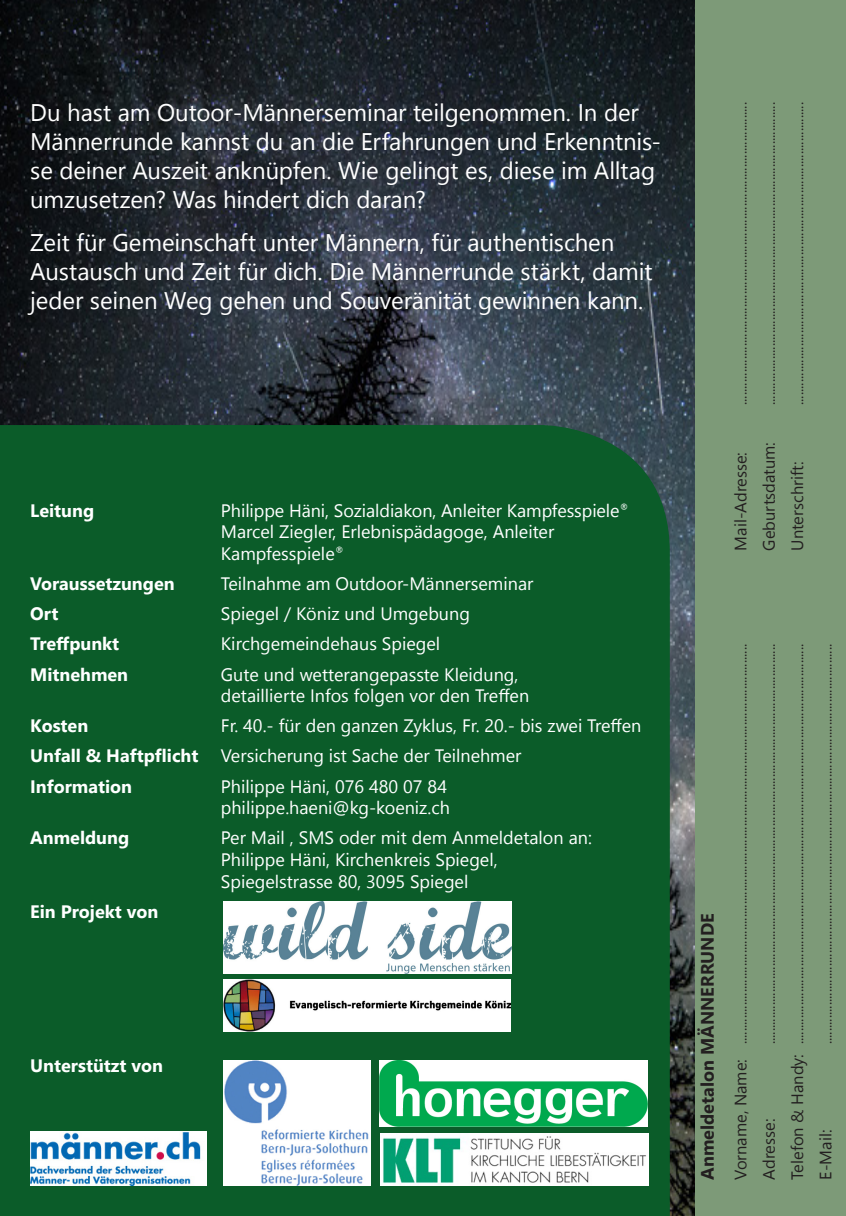
<style>
.page{position:relative;width:846px;height:1216px;background:#fff}
.page>*{position:absolute;margin:0;border:0;box-sizing:border-box;transform-origin:0 0}
.t1{font:24px/28.8px "Segoe UI";letter-spacing:-.005em;color:#fff}
.t2{font:18px/21.6px "Segoe UI";color:#fff}
.t3{font:700 18px "Segoe UI";color:#fff}
.t4{font:700 18px "Segoe UI";color:#231f20}
.t5{font:16.5px "Segoe UI";color:#231f20}
.t6{font:15px "Segoe UI";color:#231f20}
.s1{font-weight:700}
.s2{font-size:16.5px}
</style>
<div class="page">
<img style="left:0;top:0;width:695px;height:1215px">
<div style="left:695px;top:0;width:150px;height:1215px;background:#7d9a78"></div>
<div style="left:0;top:425px;width:669px;height:790px;background:#0b5c29"></div>
<img style="left:223px;top:1060px;width:147px;height:125px">
<img style="left:30px;top:1131px;width:176px;height:54px">
<img style="left:380px;top:1133px;width:268px;height:52px">
<img style="left:223px;top:901px;width:288px;height:72px">
<img style="left:223px;top:979px;width:287px;height:52px">
<img style="left:379px;top:1060px;width:268px;height:65px">
<p class="t1" style="left:30px;top:98px;width:632px">Du hast am Outoor-Männerseminar teilgenommen. In der Männerrunde kannst du an die Erfahrungen und Erkenntnis&shy;se deiner Auszeit anknüpfen. Wie gelingt es, diese im Alltag umzusetzen? Was hindert dich daran?</p>
<p class="t1" style="left:30px;top:227px;width:623px">Zeit für Gemeinschaft unter Männern, für authentischen<br>Austausch und Zeit für dich. Die Männerrunde stärkt, damit jeder seinen Weg gehen und Souveränität gewinnen kann.</p>
<p class="t3" style="left:30px;top:496px;width:65px">Leitung</p>
<p class="t2" style="left:221px;top:499px;width:409px">Philippe Häni, Sozialdiakon, Anleiter Kampfesspiele<sup>®<br></sup>Marcel Ziegler, Erlebnispädagoge, Anleiter</p>
<p class="t2" style="left:221px;top:542px;width:125px">Kampfesspiele<sup>®</sup></p>
<p class="t3" style="left:30px;top:569px;width:146px">Voraussetzungen</p>
<p class="t2" style="left:221px;top:572px;width:314px">Teilnahme am Outdoor-Männerseminar</p>
<p class="t3" style="left:30px;top:599px;width:30px">Ort</p>
<p class="t2" style="left:221px;top:602px;width:250px">Spiegel / Köniz und Umgebung</p>
<p class="t3" style="left:30px;top:629px;width:91px">Treffpunkt</p>
<p class="t2" style="left:221px;top:633px;width:221px">Kirchgemeindehaus Spiegel</p>
<p class="t3" style="left:30px;top:659px;width:99px">Mitnehmen</p>
<p class="t2" style="left:221px;top:663px;width:310px">Gute und wetterangepasste Kleidung, detaillierte Infos folgen vor den Treffen</p>
<p class="t3" style="left:30px;top:711px;width:59px">Kosten</p>
<p class="t2" style="left:221px;top:714px;width:422px">Fr. 40.- für den ganzen Zyklus, Fr. 20.- bis zwei Treffen</p>
<p class="t2" style="left:30px;top:744px;width:492px"><span class="s1">Unfall &amp; Haftpflicht</span> Versicherung ist Sache der Teilnehmer</p>
<p class="t3" style="left:30px;top:771px;width:103px">Information</p>
<p class="t2" style="left:221px;top:775px;width:227px">Philippe Häni, 076 480 07 84</p>
<p class="t2" style="left:221px;top:796px;width:230px">philippe.haeni@kg-koeniz.ch</p>
<p class="t3" style="left:30px;top:823px;width:100px">Anmeldung</p>
<p class="t2" style="left:221px;top:826px;width:372px">Per Mail , SMS oder mit dem Anmeldetalon an:<br>Philippe Häni, Kirchenkreis Spiegel,</p>
<p class="t2" style="left:221px;top:869px;width:249px">Spiegelstrasse 80, 3095 Spiegel</p>
<p class="t3" style="left:30px;top:896px;width:129px">Ein Projekt von</p>
<p class="t3" style="left:30px;top:1050px;width:134px">Unterstützt von</p>
<p class="t6" style="left:728px;top:405px;width:304px;rotate:-90deg">.............................................................................................</p>
<p class="t5" style="left:727px;top:550px;width:100px;rotate:-90deg">Mail-Adresse:</p>
<p class="t6" style="left:757px;top:405px;width:304px;rotate:-90deg">.............................................................................................</p>
<p class="t5" style="left:755px;top:550px;width:110px;rotate:-90deg">Geburtsdatum:</p>
<p class="t6" style="left:785px;top:405px;width:304px;rotate:-90deg">.............................................................................................</p>
<p class="t5" style="left:783px;top:550px;width:90px;rotate:-90deg">Unterschrift:</p>
<p class="t4" style="left:692px;top:1179px;width:267px;rotate:-90deg">Anmeldetalon MÄNNERRUNDE</p>
<p class="t6" style="left:728px;top:1179px;width:537px;rotate:-90deg"><span class="s2">Vorname, Name:</span> ...........................................................................................................................</p>
<p class="t6" style="left:757px;top:1044px;width:402px;rotate:-90deg">...........................................................................................................................</p>
<p class="t5" style="left:755px;top:1179px;width:62px;rotate:-90deg">Adresse:</p>
<p class="t6" style="left:785px;top:1179px;width:537px;rotate:-90deg"><span class="s2">Telefon &amp; Handy:</span> ...........................................................................................................................</p>
<p class="t6" style="left:813px;top:1044px;width:402px;rotate:-90deg">...........................................................................................................................</p>
<p class="t5" style="left:812px;top:1179px;width:51px;rotate:-90deg">E-Mail:</p>
</div>
